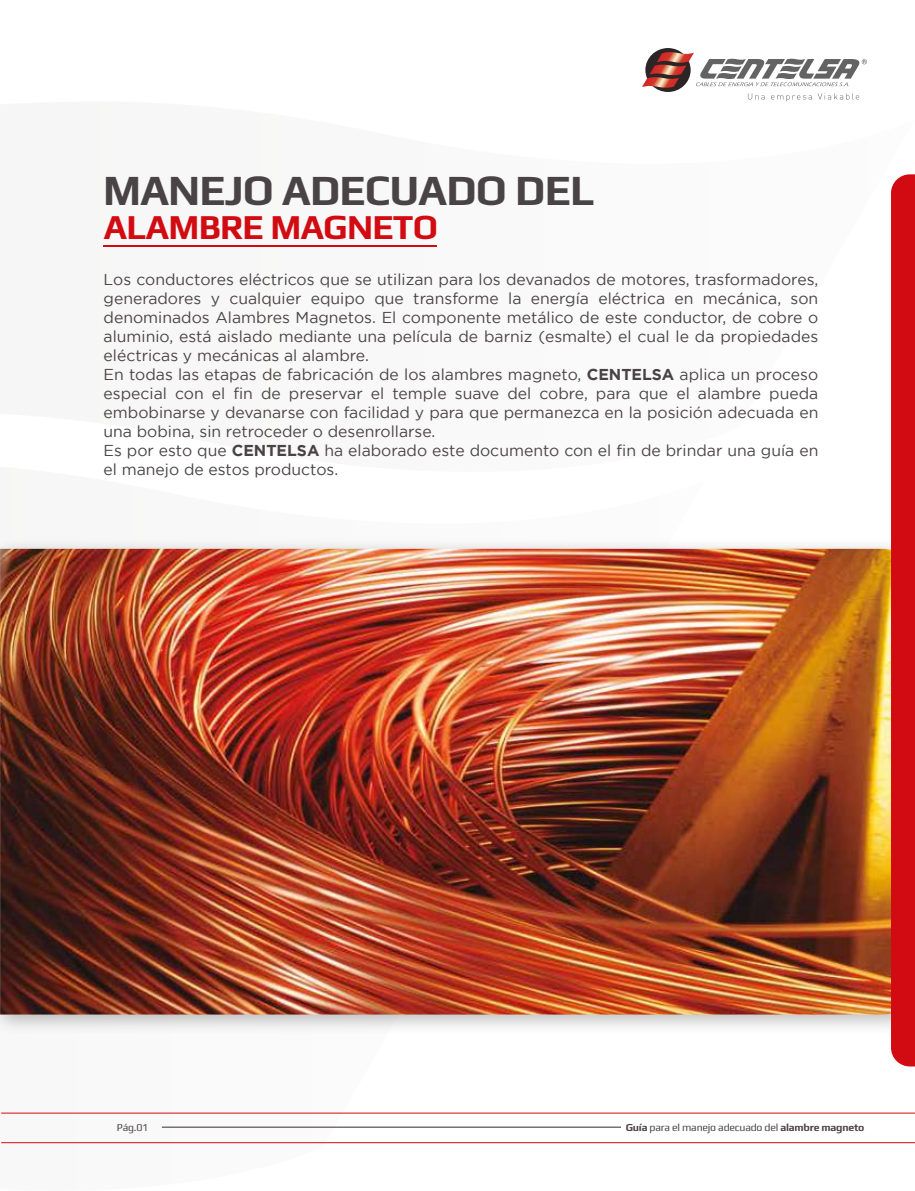
<style>
.page{position:relative;width:915px;height:1191px;background:#fff}
.page>*{position:absolute;margin:0;border:0;box-sizing:border-box;transform-origin:0 0}
.t1{font:700 42.75px "Play";letter-spacing:-.02em;color:#494346}
.t2{font:700 34.8px "Play";letter-spacing:-.02em;color:#d20a11}
.t3{font:15.75px/18.9px "Gotham";color:#494346}
.t4{font:10.5px "Play";letter-spacing:-.02em;color:#494346}
.s1{font-weight:700}
</style>
<div class="page">
<hr style="left:1px;top:1142px;width:913px;height:1px;background:#d20a11">
<div style="left:645px;top:48px;width:45px;height:44px;background:#2d2426;border-radius:50%"></div>
<svg style="left:642px;top:52px;width:224px;height:49px"></svg>
<img style="left:0;top:541px;width:914px;height:587px">
<img style="left:0;top:549px;width:890px;height:465px">
<div style="left:890px;top:174px;width:24px;height:892px;background:#d20a11"></div>
<hr style="left:103px;top:245px;width:333px;height:2px;background:#d20a11">
<h1 class="t1" style="left:103px;top:160px;width:493px">MANEJO ADECUADO DEL</h1>
<h2 class="t2" style="left:104px;top:203px;width:336px">ALAMBRE MAGNETO</h2>
<p class="t3" style="left:103px;top:270px;width:716px">Los conductores eléctricos que se utilizan para los devanados de motores, trasformadores, generadores y cualquier equipo que transforme la energía eléctrica en mecánica, son denominados Alambres Magnetos. El componente metálico de este conductor, de cobre o aluminio, está aislado mediante una película de barniz (esmalte) el cual le da propiedades eléctricas y mecánicas al alambre.<br>En todas las etapas de fabricación de los alambres magneto, <span class="s1">CENTELSA</span> aplica un proceso especial con el fin de preservar el temple suave del cobre, para que el alambre pueda embobinarse y devanarse con facilidad y para que permanezca en la posición adecuada en una bobina, sin retroceder o desenrollarse.<br>Es por esto que <span class="s1">CENTELSA</span> ha elaborado este documento con el fin de brindar una guía en el manejo de estos productos.</p>
<p class="t4" style="left:117px;top:1120px;width:33px">Pág.01</p>
<p class="t4" style="left:625px;top:1120px;width:240px"><span class="s1">Guía</span> para el manejo adecuado del <span class="s1">alambre magneto</span></p>
</div>
